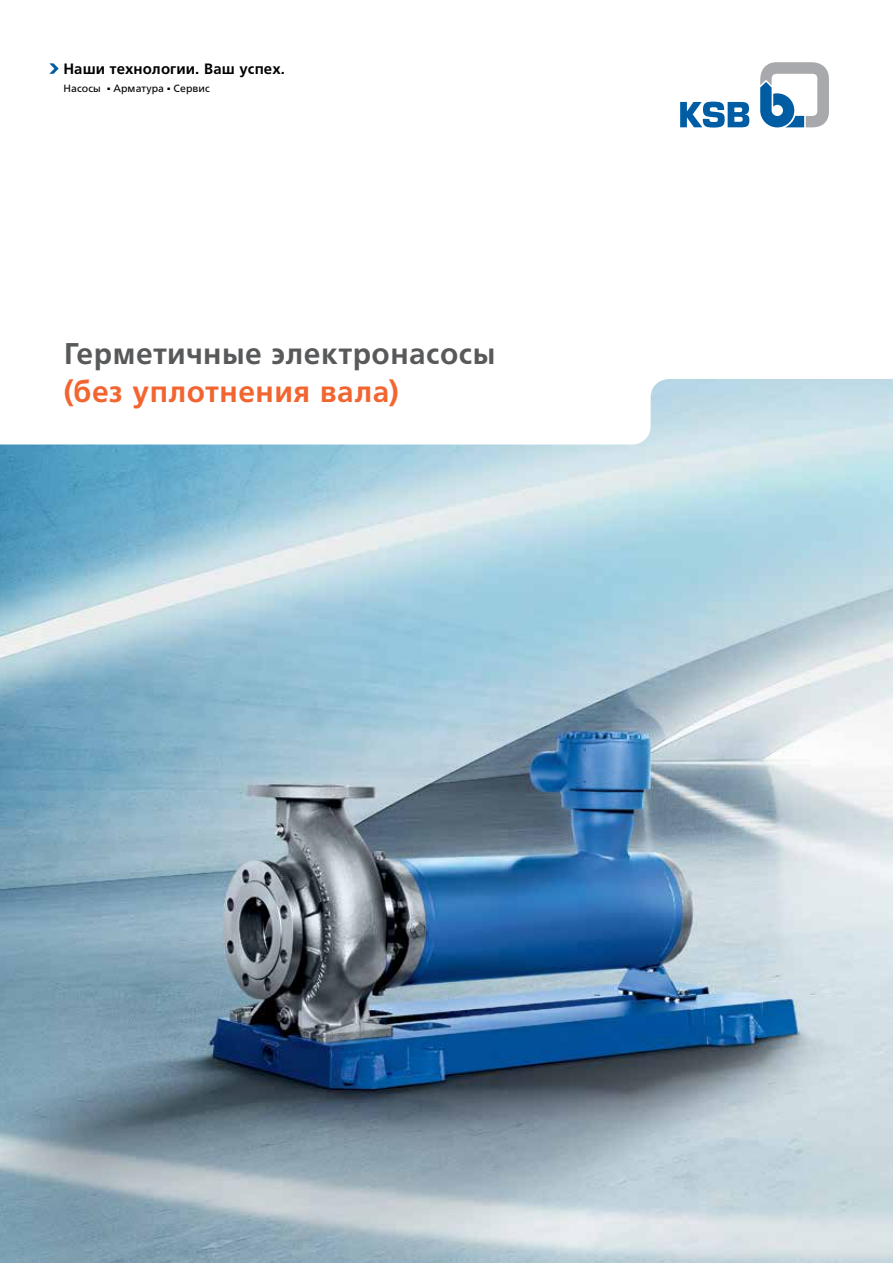
<style>
.page{position:relative;width:893px;height:1263px;background:#fff}
.page>*{position:absolute;margin:0;border:0;box-sizing:border-box;transform-origin:0 0}
.t1{font:700 30px "Frutiger LTCYR";letter-spacing:.02em;color:#58595b}
.t2{font:700 30px "Frutiger LTCYR";letter-spacing:.015em;color:#f26531}
.t3{font:700 15px "Frutiger LTCYR";letter-spacing:.005em;color:#000}
.t4{font:10.5px "Frutiger LTCYR";letter-spacing:.01em;color:#000}
</style>
<div class="page">
<img style="left:0;top:379px;width:893px;height:884px">
<svg style="left:760px;top:62px;width:69px;height:65px"></svg>
<svg style="left:680px;top:102px;width:69px;height:26px"></svg>
<svg style="left:49px;top:63px;width:10px;height:11px"></svg>
<p class="t3" style="left:63px;top:60px;width:223px">Наши технологии. Ваш успех.</p>
<p class="t4" style="left:63px;top:82px;width:39px">Насосы</p>
<p class="t4" style="left:107px;top:82px;width:104px">■ Арматура ■ Сервис</p>
<p class="t1" style="left:64px;top:338px;width:433px">Герметичные электронасосы</p>
<p class="t2" style="left:64px;top:375px;width:337px">(без уплотнения вала)</p>
</div>
